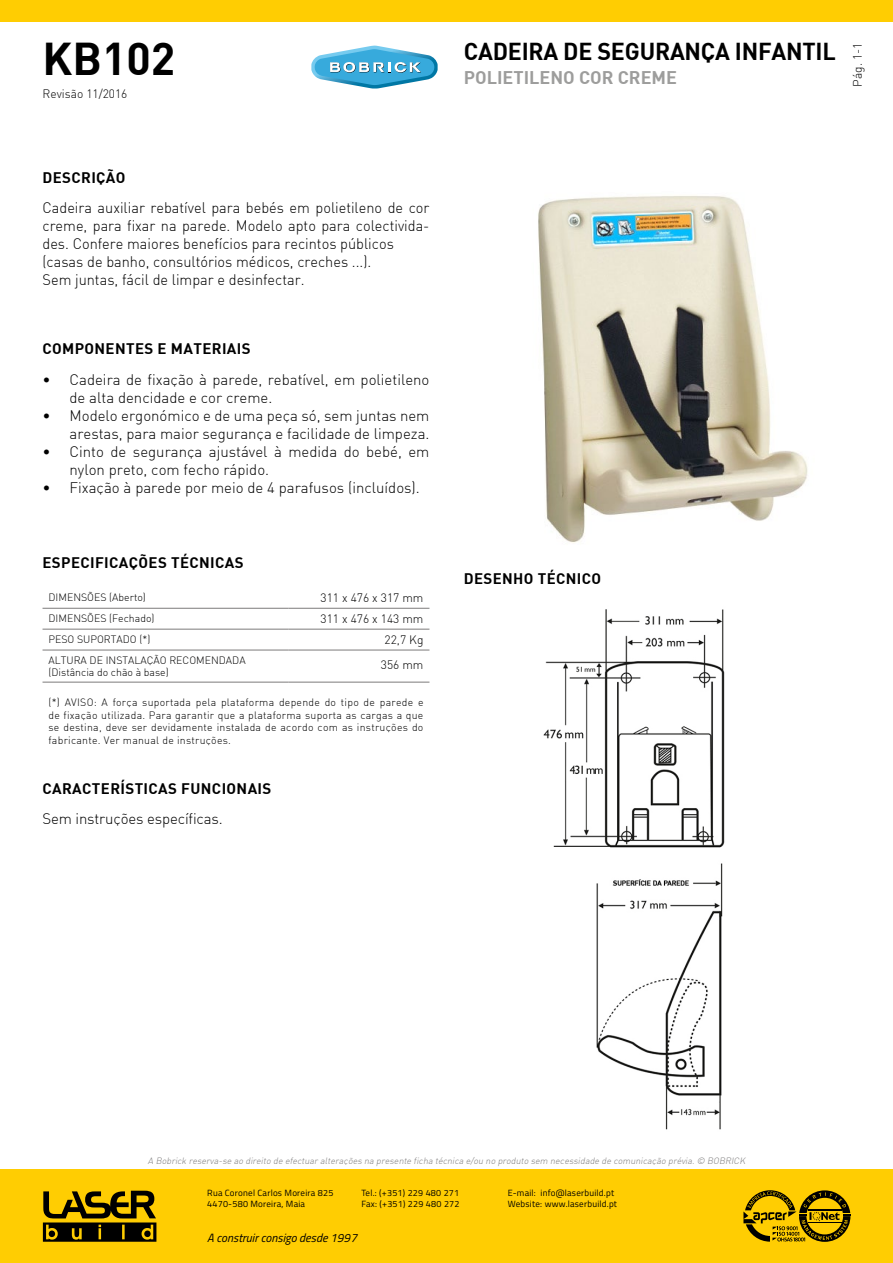
<style>
.page{position:relative;width:893px;height:1263px;background:#fff}
.page>*{position:absolute;margin:0;border:0;box-sizing:border-box;transform-origin:0 0}
.t1{font:700 45px "DI Nbek";color:#000}
.t2{font:700 24px "DI Nbek";letter-spacing:-.01em;color:#000}
.t3{font:700 18px "DI Nbek";color:#9d9d9c}
.t4{font:300 15px/18px "DI Nbek";color:#000}
.t5{font:700 15px "DI Nbek";letter-spacing:.025em;color:#000}
.t6{font:300 12px "DI Nbek";color:#000}
.t7{font:italic 12px "Titillium";color:#000}
.t8{font:300 10.5px/12.6px "DI Nbek";color:#000}
.t9{font:9px/10.8px "Titillium";letter-spacing:.025em;color:#000}
.t10{font:italic 300 9px "DI Nbek";color:#7c7b7b}
</style>
<div class="page">
<div style="left:0;top:0;width:893px;height:21px;background:#ffcd02"></div>
<div style="left:1px;top:1169px;width:892px;height:94px;background:#ffcd02"></div>
<svg style="left:43px;top:1191px;width:113px;height:51px"></svg>
<svg style="left:743px;top:1190px;width:107px;height:52px"></svg>
<svg style="left:311px;top:46px;width:127px;height:43px"></svg>
<hr style="left:43px;top:608px;width:245px;height:1px;background:#7c7b7b">
<hr style="left:288px;top:608px;width:141px;height:1px;background:#7c7b7b">
<hr style="left:43px;top:629px;width:245px;height:1px;background:#7c7b7b">
<hr style="left:288px;top:629px;width:141px;height:1px;background:#7c7b7b">
<hr style="left:43px;top:650px;width:245px;height:1px;background:#7c7b7b">
<hr style="left:288px;top:650px;width:141px;height:1px;background:#7c7b7b">
<hr style="left:43px;top:682px;width:245px;height:1px;background:#7c7b7b">
<hr style="left:288px;top:682px;width:141px;height:1px;background:#7c7b7b">
<img style="left:538px;top:196px;width:270px;height:347px">
<img style="left:543px;top:609px;width:182px;height:521px">
<h1 class="t1" style="left:43px;top:29px;width:134px">KB102</h1>
<h2 class="t2" style="left:464px;top:35px;width:373px">CADEIRA DE SEGURANÇA INFANTIL</h2>
<p class="t3" style="left:464px;top:66px;width:215px">POLIETILENO COR CREME</p>
<p class="t6" style="left:43px;top:86px;width:86px">Revisão 11/2016</p>
<p class="t6" style="left:850px;top:87px;width:46px;rotate:-90deg">Pág. 1-1</p>
<p class="t5" style="left:43px;top:167px;width:85px">DESCRIÇÃO</p>
<p class="t4" style="left:43px;top:198px;width:388px">Cadeira auxiliar rebatível para bebés em polietileno de cor creme, para fixar na parede. Modelo apto para colectivida&shy;des. Confere maiores benefícios para recintos públicos (casas de banho, consultórios médicos, creches ...).<br>Sem juntas, fácil de limpar e desinfectar.</p>
<p class="t5" style="left:43px;top:339px;width:210px">COMPONENTES E MATERIAIS</p>
<p class="t4" style="left:70px;top:370px;width:361px;text-indent:-27px">• Cadeira de fixação à parede, rebatível, em polietileno de alta dencidade e cor creme.</p>
<p class="t4" style="left:43px;top:406px;width:388px;text-align:right">• Modelo ergonómico e de uma peça só, sem juntas nem arestas, para maior segurança e facilidade de limpeza.</p>
<p class="t4" style="left:70px;top:442px;width:361px;text-indent:-27px">• Cinto de segurança ajustável à medida do bebé, em nylon preto, com fecho rápido.</p>
<p class="t4" style="left:43px;top:478px;width:379px">• Fixação à parede por meio de 4 parafusos (incluídos).</p>
<p class="t5" style="left:43px;top:552px;width:203px">ESPECIFICAÇÕES TÉCNICAS</p>
<p class="t8" style="left:49px;top:591px;width:99px">DIMENSÕES (Aberto)</p>
<p class="t6" style="left:321px;top:590px;width:104px">311 x 476 x 317 mm</p>
<p class="t8" style="left:49px;top:611px;width:107px">DIMENSÕES (Fechado)</p>
<p class="t6" style="left:321px;top:611px;width:104px">311 x 476 x 143 mm</p>
<p class="t8" style="left:49px;top:632px;width:103px">PESO SUPORTADO (*)</p>
<p class="t6" style="left:385px;top:632px;width:40px">22,7 Kg</p>
<p class="t8" style="left:49px;top:653px;width:199px">ALTURA DE INSTALAÇÃO RECOMENDADA (Distância do chão à base)</p>
<p class="t6" style="left:381px;top:657px;width:44px">356 mm</p>
<p class="t8" style="left:49px;top:696px;width:376px;text-align:justify">(*) AVISO: A força suportada pela plataforma depende do tipo de parede e de fixação utilizada. Para garantir que a plataforma suporta as cargas a que se destina, deve ser devidamente instalada de acordo com as instruções do fabricante. Ver manual de instruções.</p>
<p class="t5" style="left:43px;top:778px;width:230px">CARACTERÍSTICAS FUNCIONAIS</p>
<p class="t4" style="left:43px;top:810px;width:182px">Sem instruções específicas.</p>
<p class="t5" style="left:464px;top:569px;width:139px">DESENHO TÉCNICO</p>
<p class="t10" style="left:148px;top:1155px;width:601px">A Bobrick reserva-se ao direito de efectuar alterações na presente ficha técnica e/ou no produto sem necessidade de comunicação prévia.© BOBRICK</p>
<p class="t9" style="left:207px;top:1187px;width:128px">Rua Coronel Carlos Moreira 825<br>4470-580 Moreira, Maia</p>
<p class="t9" style="left:361px;top:1187px;width:100px">Tel.: (+351) 229 480 271<br>Fax: (+351) 229 480 272</p>
<p class="t9" style="left:508px;top:1187px;width:111px">E-mail: info@laserbuild.pt<br>Website: www.laserbuild.pt</p>
<p class="t7" style="left:207px;top:1229px;width:151px">A construir consigo desde 1997</p>
</div>
